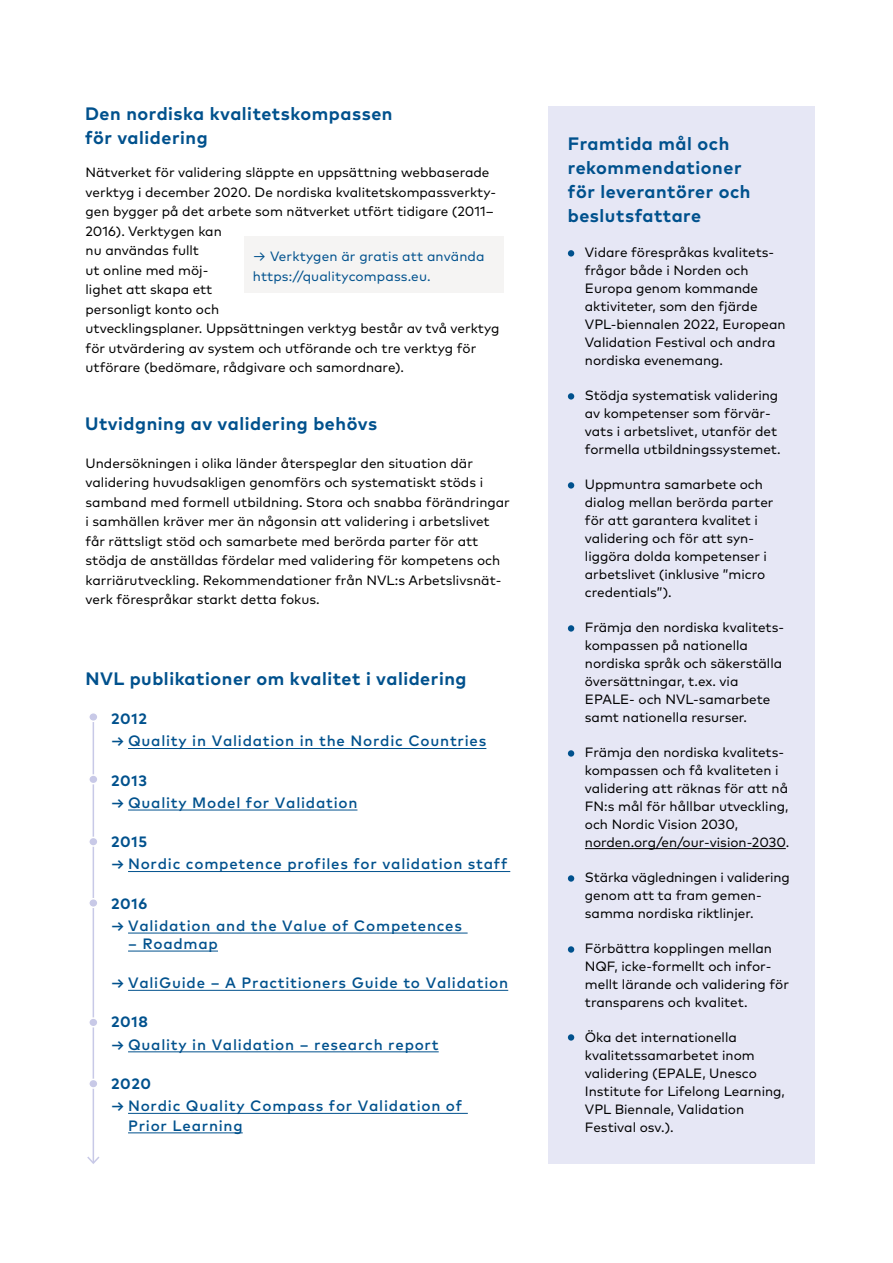
<style>
.page{position:relative;width:893px;height:1263px;background:#fff}
.page>*{position:absolute;margin:0;border:0;box-sizing:border-box;transform-origin:0 0}
.Headline_3{font:700 18px/24px "Mark OT";letter-spacing:.03em;color:#00518d}
.Hyperlinks{font:500 15px/19.5px "Mark OT";letter-spacing:.05em;color:#00518d}
.Hyperlinks-2{font:700 15px "Mark OT";letter-spacing:.05em;color:#00518d}
.List{font:13.5px/18px "Mark OT";color:#000}
.Paragraph{font:13.5px/19.5px "Mark OT";color:#000}
.Highligh{font:13.5px/19.5px "Mark OT";letter-spacing:.01em;color:#00518d}
.Hyperlinks-3{font:700 13.5px "Mark OT";color:#00518d}
.s1{font-weight:700;font-size:13.5px}
</style>
<div class="page">
<div style="left:548px;top:106px;width:267px;height:1058px;background:#e6e7f5"></div>
<hr style="left:128px;top:748px;width:358px;height:1px;background:#00518d">
<hr style="left:128px;top:810px;width:229px;height:1px;background:#00518d">
<hr style="left:128px;top:871px;width:382px;height:1px;background:#00518d">
<hr style="left:128px;top:933px;width:340px;height:1px;background:#00518d">
<hr style="left:128px;top:951px;width:90px;height:1px;background:#00518d">
<hr style="left:128px;top:990px;width:380px;height:1px;background:#00518d">
<hr style="left:128px;top:1051px;width:311px;height:1px;background:#00518d">
<hr style="left:128px;top:1113px;width:340px;height:1px;background:#00518d">
<hr style="left:128px;top:1132px;width:115px;height:1px;background:#00518d">
<hr style="left:585px;top:848px;width:201px;height:1px;background:#000">
<div style="left:568px;top:250px;width:6px;height:7px;background:#00518d;border-radius:50%"></div>
<div style="left:568px;top:393px;width:6px;height:7px;background:#00518d;border-radius:50%"></div>
<div style="left:568px;top:482px;width:6px;height:7px;background:#00518d;border-radius:50%"></div>
<div style="left:568px;top:625px;width:6px;height:7px;background:#00518d;border-radius:50%"></div>
<div style="left:568px;top:750px;width:6px;height:7px;background:#00518d;border-radius:50%"></div>
<div style="left:568px;top:875px;width:6px;height:7px;background:#00518d;border-radius:50%"></div>
<div style="left:568px;top:946px;width:6px;height:7px;background:#00518d;border-radius:50%"></div>
<div style="left:568px;top:1034px;width:6px;height:7px;background:#00518d;border-radius:50%"></div>
<hr style="left:93px;top:716px;width:1px;height:447px;background:#c8c9e7">
<svg style="left:87px;top:1155px;width:13px;height:9px"></svg>
<div style="left:89px;top:713px;width:9px;height:8px;background:#c8c9e7;border-radius:50%"></div>
<div style="left:88px;top:712px;width:11px;height:10px;border:2px solid #fff;border-radius:50%"></div>
<div style="left:89px;top:775px;width:9px;height:9px;background:#c8c9e7;border-radius:50%"></div>
<div style="left:88px;top:774px;width:11px;height:10px;border:2px solid #fff;border-radius:50%"></div>
<div style="left:89px;top:837px;width:9px;height:9px;background:#c8c9e7;border-radius:50%"></div>
<div style="left:88px;top:837px;width:11px;height:10px;border:2px solid #fff;border-radius:50%"></div>
<div style="left:89px;top:899px;width:9px;height:8px;background:#c8c9e7;border-radius:50%"></div>
<div style="left:88px;top:898px;width:11px;height:10px;border:2px solid #fff;border-radius:50%"></div>
<div style="left:89px;top:1018px;width:9px;height:9px;background:#c8c9e7;border-radius:50%"></div>
<div style="left:88px;top:1017px;width:11px;height:10px;border:2px solid #fff;border-radius:50%"></div>
<div style="left:89px;top:1079px;width:9px;height:9px;background:#c8c9e7;border-radius:50%"></div>
<div style="left:88px;top:1079px;width:11px;height:10px;border:2px solid #fff;border-radius:50%"></div>
<div style="left:244px;top:236px;width:260px;height:57px;background:#f5f4f3"></div>
<h3 class="Headline_3" style="left:85px;top:101px;width:309px">Den nordiska kvalitetskompassen för validering</h3>
<p class="Paragraph" style="left:86px;top:162px;width:416px">Nätverket för validering släppte en uppsättning webbaserade verktyg i december 2020. De nordiska kvalitetskompassverkty&shy;gen bygger på det arbete som nätverket utfört tidigare (2011– 2016). Verktygen kan<br>nu användas fullt<br>ut online med möj-<br>lighet att skapa ett<br>personligt konto och<br>utvecklingsplaner. Uppsättningen verktyg består av två verktyg för utvärdering av system och utförande och tre verktyg för utförare (bedömare, rådgivare och samordnare).</p>
<p class="Highligh" style="left:253px;top:246px;width:233px">→ Verktygen är gratis att använda https://qualitycompass.eu.</p>
<h3 class="Headline_3" style="left:85px;top:411px;width:294px">Utvidgning av validering behövs</h3>
<p class="Paragraph" style="left:86px;top:453px;width:426px">Undersökningen i olika länder återspeglar den situation där validering huvudsakligen genomförs och systematiskt stöds i samband med formell utbildning. Stora och snabba förändringar i samhällen kräver mer än någonsin att validering i arbetslivet får rättsligt stöd och samarbete med berörda parter för att stödja de anställdas fördelar med validering för kompetens och karriärutveckling. Rekommendationer från NVL:s Arbetslivsnät&shy;verk förespråkar starkt detta fokus.</p>
<h3 class="Headline_3" style="left:86px;top:666px;width:382px">NVL publikationer om kvalitet i validering</h3>
<p class="Hyperlinks-2" style="left:111px;top:709px;width:37px">2012</p>
<p class="Hyperlinks-3" style="left:111px;top:733px;width:15px">→</p>
<p class="Hyperlinks" style="left:128px;top:731px;width:360px">Quality in Validation in the Nordic Countries</p>
<p class="Hyperlinks-2" style="left:111px;top:770px;width:38px">2013</p>
<p class="Hyperlinks" style="left:111px;top:792px;width:248px"><span class="s1">→</span> Quality Model for Validation</p>
<p class="Hyperlinks-2" style="left:111px;top:832px;width:38px">2015</p>
<p class="Hyperlinks" style="left:111px;top:854px;width:398px"><span class="s1">→</span> Nordic competence profiles for validation staff</p>
<p class="Hyperlinks-2" style="left:111px;top:893px;width:38px">2016</p>
<p class="Hyperlinks" style="left:111px;top:915px;width:352px"><span class="s1">→</span> Validation and the Value of Competences</p>
<p class="Hyperlinks" style="left:128px;top:933px;width:91px">– Roadmap</p>
<p class="Hyperlinks" style="left:111px;top:973px;width:399px"><span class="s1">→</span> ValiGuide – A Practitioners Guide to Validation</p>
<p class="Hyperlinks-2" style="left:111px;top:1012px;width:38px">2018</p>
<p class="Hyperlinks" style="left:111px;top:1034px;width:329px"><span class="s1">→</span> Quality in Validation – research report</p>
<p class="Hyperlinks-2" style="left:111px;top:1074px;width:42px">2020</p>
<p class="Hyperlinks" style="left:128px;top:1096px;width:336px;text-indent:-17px"><span class="s1">→</span> Nordic Quality Compass for Validation of<br>Prior Learning</p>
<h3 class="Headline_3" style="left:568px;top:131px;width:184px">Framtida mål och rekommendationer för leverantörer och beslutsfattare</h3>
<p class="List" style="left:585px;top:243px;width:202px">Vidare förespråkas kvalitets&shy;frågor både i Norden och<br>Europa genom kommande aktiviteter, som den fjärde<br>VPL-biennalen 2022, European<br>Validation Festival och andra nordiska evenemang.</p>
<p class="List" style="left:585px;top:386px;width:197px">Stödja systematisk validering av kompetenser som förvär&shy;vats i arbetslivet, utanför det formella utbildningssystemet.</p>
<p class="List" style="left:585px;top:475px;width:190px">Uppmuntra samarbete och dialog mellan berörda parter för att garantera kvalitet i validering och för att syn&shy;liggöra dolda kompetenser i arbetslivet (inklusive ”micro credentials”).</p>
<p class="List" style="left:585px;top:618px;width:201px">Främja den nordiska kvalitets&shy;kompassen på nationella nordiska språk och säkerställa översättningar, t.ex. via<br>EPALE- och NVL-samarbete samt nationella resurser.</p>
<p class="List" style="left:585px;top:743px;width:205px">Främja den nordiska kvalitets&shy;kompassen och få kvaliteten i validering att räknas för att nå<br>FN:s mål för hållbar utveckling, och Nordic Vision 2030,</p>
<p class="List" style="left:585px;top:833px;width:206px">norden.org/en/our-vision-2030.</p>
<p class="List" style="left:585px;top:868px;width:206px">Stärka vägledningen i validering genom att ta fram gemen&shy;samma nordiska riktlinjer.</p>
<p class="List" style="left:585px;top:939px;width:206px">Förbättra kopplingen mellan<br>NQF, icke-formellt och infor&shy;mellt lärande och validering för transparens och kvalitet.</p>
<p class="List" style="left:585px;top:1028px;width:202px">Öka det internationella kvalitetssamarbetet inom validering (EPALE, Unesco<br>Institute for Lifelong Learning,<br>VPL Biennale, Validation<br>Festival osv.).</p>
</div>
